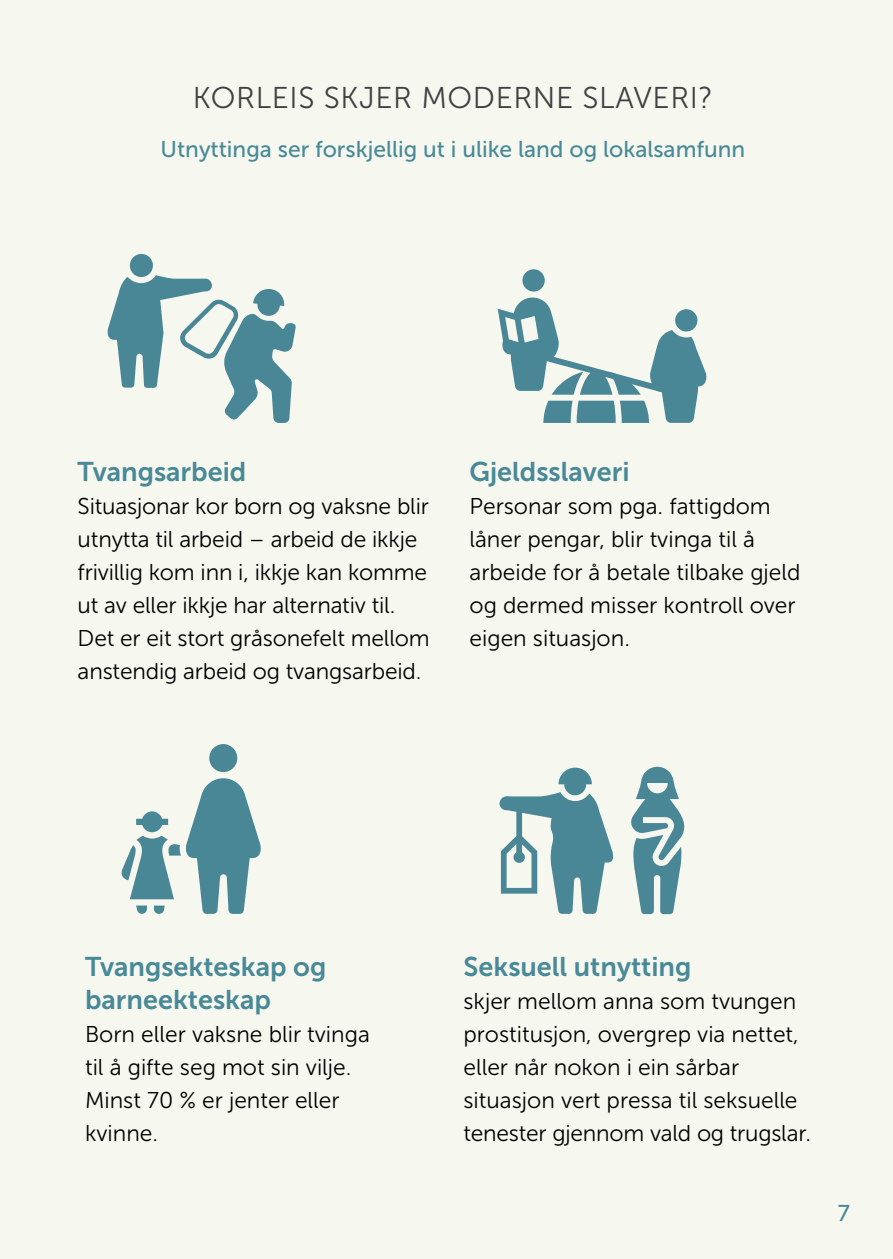
<style>
.page{position:relative;width:893px;height:1259px;background:#f6f8f0}
.page>*{position:absolute;margin:0;border:0;box-sizing:border-box;transform-origin:0 0}
.t1{font:30px "Museo Sans 300";letter-spacing:.02em;color:#414042}
.t2{font:27px/33px "Museo Sans 700";color:#498997}
.t3{font:22.8px/33px "Museo Sans 300";color:#000}
.t4{font:22.8px "Museo Sans 500";color:#498997}
</style>
<div class="page">
<div style="left:522px;top:269px;width:23px;height:22px;background:#4a8796;border-radius:50%"></div>
<svg style="left:498px;top:297px;width:209px;height:126px"></svg>
<svg style="left:121px;top:778px;width:140px;height:136px"></svg>
<div style="left:209px;top:744px;width:28px;height:28px;background:#4a8796;border-radius:50%"></div>
<svg style="left:499px;top:767px;width:114px;height:147px"></svg>
<svg style="left:631px;top:767px;width:53px;height:147px"></svg>
<div style="left:130px;top:254px;width:23px;height:23px;background:#4a8796;border-radius:50%"></div>
<svg style="left:107px;top:275px;width:189px;height:148px"></svg>
<h1 class="t1" style="left:193px;top:81px;width:522px">KORLEIS SKJER MODERNE SLAVERI?</h1>
<p class="t4" style="left:160px;top:141px;width:586px">Utnyttinga ser forskjellig ut i ulike land og lokalsamfunn</p>
<p class="t2" style="left:78px;top:458px;width:170px">Tvangsarbeid</p>
<p class="t3" style="left:78px;top:490px;width:354px">Situasjonar kor born og vaksne blir utnytta til arbeid – arbeid de ikkje frivillig kom inn i, ikkje kan komme ut av eller ikkje har alternativ til.<br>Det er eit stort gråsonefelt mellom anstendig arbeid og tvangsarbeid.</p>
<p class="t2" style="left:469px;top:458px;width:162px">Gjeldsslaveri</p>
<p class="t3" style="left:469px;top:490px;width:333px">Personar som pga. fattigdom låner pengar, blir tvinga til å arbeide for å betale tilbake gjeld og dermed misser kontroll over eigen situasjon.</p>
<p class="t2" style="left:85px;top:953px;width:243px">Tvangsekteskap og barne ekteskap</p>
<p class="t3" style="left:85px;top:1018px;width:286px">Born eller vaksne blir tvinga til å gifte seg mot sin vilje.<br>Minst 70 % er jenter eller kvinne.</p>
<p class="t2" style="left:463px;top:953px;width:229px">Seksuell utnytting</p>
<p class="t3" style="left:463px;top:985px;width:349px">skjer mellom anna som tvungen prostitusjon, overgrep via nettet, eller når nokon i ein sårbar situasjon vert pressa til seksuelle tenester gjennom vald og trugslar.</p>
<p class="t4" style="left:838px;top:1204px;width:14px">7</p>
</div>
